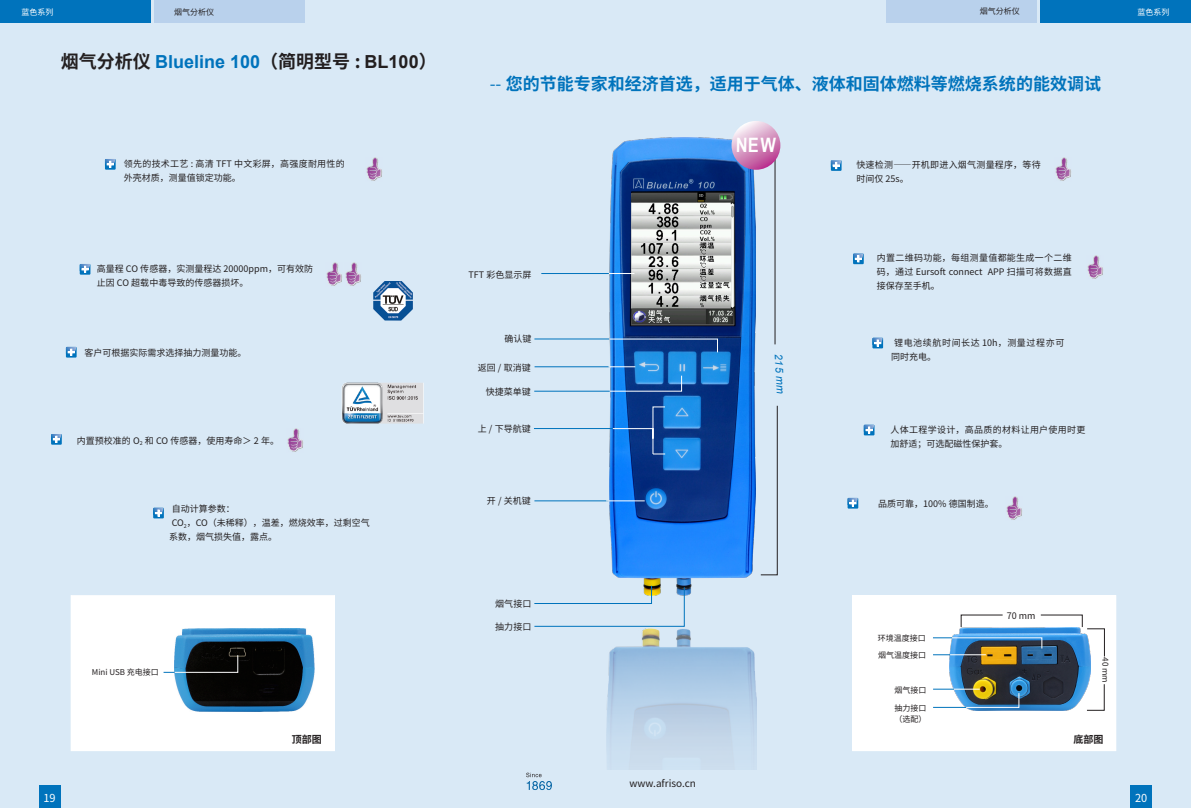
<style>
.page{position:relative;width:1191px;height:808px;background:#d9e9f6}
.page>*{position:absolute;margin:0;border:0;box-sizing:border-box;transform-origin:0 0}
.t1{font:700 19.9px "Arial Narrow";color:#fff}
.t2{font:700 18px "Noto Sans Hans";color:#231f20}
.t3{font:700 17px "Noto Sans Hans";color:#0073bc}
.t4{font:11px "Source Han Sans CN";color:#fff}
.t5{font:italic 10.7px "Arial";color:#0073bc}
.t6{font:10px "Source Han Sans CN";color:#231f20}
.t7{font:700 10px "Source Han Sans CN";color:#231f20}
.t8{font:9px/14px "Source Han Sans CN";color:#231f20;text-align:justify}
.t9{font:9px/14px "Source Han Sans CN";letter-spacing:.03em;color:#231f20}
.t10{font:9px/14px "Source Han Sans CN";letter-spacing:.035em;color:#231f20}
.t11{font:9px/14px "Source Han Sans CN";letter-spacing:.065em;color:#231f20}
.t12{font:8px/11px "Source Han Sans CN";color:#231f20}
.t13{font:8px "Source Han Sans CN";color:#fff}
.s1{font-family:"Arial";color:#0073bc}
.s2{font-family:"Arial"}
.s3{font-family:"Source Han Sans CN";font-weight:400}
</style>
<div class="page">
<div style="left:852px;top:596px;width:263px;height:155px;background:#fff"></div>
<img style="left:949px;top:657px;width:141px;height:54px">
<img style="left:609px;top:138px;width:147px;height:458px">
<svg style="left:933px;top:614px;width:172px;height:43px"></svg>
<hr style="left:950px;top:654px;width:36px;height:1px;background:#fff">
<svg style="left:933px;top:689px;width:86px;height:19px"></svg>
<hr style="left:933px;top:707px;width:33px;height:1px;background:#0073bc">
<svg style="left:1086px;top:684px;width:18px;height:27px"></svg>
<svg style="left:831px;top:160px;width:10px;height:11px"></svg>
<svg style="left:831px;top:160px;width:10px;height:9px"></svg>
<svg style="left:853px;top:253px;width:10px;height:11px"></svg>
<svg style="left:853px;top:253px;width:10px;height:9px"></svg>
<svg style="left:872px;top:338px;width:11px;height:10px"></svg>
<svg style="left:872px;top:338px;width:10px;height:8px"></svg>
<svg style="left:863px;top:425px;width:11px;height:10px"></svg>
<svg style="left:863px;top:425px;width:11px;height:8px"></svg>
<div style="left:847px;top:498px;width:11px;height:11px;background:#0073bc"></div>
<svg style="left:847px;top:498px;width:11px;height:9px"></svg>
<div style="left:1130px;top:785px;width:22px;height:23px;background:#0073bc"></div>
<svg style="left:526px;top:773px;width:26px;height:17px"></svg>
<img style="left:1054px;top:158px;width:17px;height:24px">
<img style="left:1086px;top:255px;width:17px;height:24px">
<img style="left:1005px;top:496px;width:17px;height:25px">
<img style="left:373px;top:281px;width:40px;height:40px">
<div style="left:758px;top:161px;width:17px;height:184px;background:#d9e9f6"></div>
<svg style="left:760px;top:405px;width:18px;height:170px;background:#cedde9"></svg>
<hr style="left:541px;top:273px;width:68px;height:1px;background:#0073bc">
<svg style="left:609px;top:273px;width:25px;height:1px"></svg>
<hr style="left:534px;top:339px;width:75px;height:1px;background:#0073bc">
<svg style="left:609px;top:338px;width:109px;height:15px;background:#1f529d"></svg>
<hr style="left:534px;top:366px;width:75px;height:1px;background:#0073bc">
<svg style="left:608px;top:366px;width:27px;height:1px"></svg>
<hr style="left:534px;top:391px;width:76px;height:1px;background:#0073bc">
<svg style="left:609px;top:375px;width:73px;height:17px"></svg>
<hr style="left:534px;top:428px;width:79px;height:1px;background:#0073bc">
<hr style="left:534px;top:501px;width:74px;height:1px;background:#0073bc">
<hr style="left:606px;top:501px;width:38px;height:1px;background:#fff">
<svg style="left:612px;top:406px;width:53px;height:49px;background:#1555ab"></svg>
<svg style="left:534px;top:585px;width:151px;height:42px;background:#cadeeb"></svg>
<img style="left:335px;top:373px;width:102px;height:54px">
<svg style="left:731px;top:121px;width:49px;height:49px;background:#d597c2"></svg>
<svg style="left:71px;top:595px;width:264px;height:156px"></svg>
<img style="left:175px;top:628px;width:140px;height:83px">
<svg style="left:163px;top:642px;width:104px;height:31px;background:#2f3b43"></svg>
<svg style="left:153px;top:508px;width:11px;height:10px"></svg>
<svg style="left:153px;top:508px;width:10px;height:8px"></svg>
<div style="left:51px;top:434px;width:11px;height:11px;background:#0073bc"></div>
<svg style="left:51px;top:434px;width:10px;height:9px"></svg>
<div style="left:66px;top:347px;width:11px;height:11px;background:#0073bc"></div>
<svg style="left:66px;top:347px;width:10px;height:9px"></svg>
<div style="left:80px;top:264px;width:10px;height:11px;background:#0073bc"></div>
<svg style="left:80px;top:264px;width:10px;height:9px"></svg>
<div style="left:105px;top:159px;width:11px;height:11px;background:#0073bc"></div>
<svg style="left:105px;top:159px;width:10px;height:9px"></svg>
<div style="left:40px;top:785px;width:21px;height:23px;background:#0073bc"></div>
<img style="left:366px;top:158px;width:17px;height:24px">
<img style="left:325px;top:262px;width:17px;height:25px">
<img style="left:345px;top:262px;width:17px;height:25px">
<img style="left:287px;top:428px;width:17px;height:24px">
<img style="left:607px;top:628px;width:149px;height:141px">
<div style="left:1040px;top:0;width:151px;height:23px;background:#0073bc"></div>
<div style="left:886px;top:0;width:151px;height:23px;background:#b9d1ec"></div>
<div style="left:154px;top:0;width:150px;height:23px;background:#b9d1ec"></div>
<div style="left:0;top:0;width:150px;height:23px;background:#0073bc"></div>
<p class="t13" style="left:21px;top:7px;width:33px">蓝色系列</p>
<p class="t12" style="left:174px;top:7px;width:41px">烟气分析仪</p>
<p class="t12" style="left:979px;top:6px;width:41px">烟气分析仪</p>
<p class="t13" style="left:1137px;top:7px;width:33px">蓝色系列</p>
<h2 class="t2" style="left:61px;top:52px;width:377px">烟⽓分析仪 <span class="s1">Blueline 100</span>（简明型号 : <span class="s2">BL100</span>）</h2>
<p class="t9" style="left:124px;top:157px;width:222px">领先的技术工艺 : 高清 TFT 中文彩屏，高强度耐用性的外壳材质，测量值锁定功能。</p>
<p class="t8" style="left:97px;top:262px;width:218px">高量程 CO 传感器，实测量程达 20000ppm，可有效防止因 CO 超载中毒导致的传感器损坏。</p>
<p class="t8" style="left:85px;top:346px;width:163px">客户可根据实际需求选择抽力测量功能。</p>
<p class="t8" style="left:77px;top:433px;width:204px">内置预校准的 O<sub>2</sub> 和 CO 传感器，使用寿命＞ 2 年。</p>
<p class="t8" style="left:172px;top:502px;width:64px">自动计算参数：</p>
<p class="t8" style="left:172px;top:516px;width:199px">CO<sub>2</sub>，CO（未稀释），温差，燃烧效率，过剩空气</p>
<p class="t8" style="left:169px;top:530px;width:109px">系数，烟气损失值，露点。</p>
<p class="t12" style="left:92px;top:667px;width:69px">Mini USB 充电接口</p>
<h3 class="t3" style="left:490px;top:74px;width:613px"><span class="s3">--</span> 您的节能专家和经济首选，适用于气体、液体和固体燃料等燃烧系统的能效调试</h3>
<p class="t8" style="left:468px;top:268px;width:64px">TFT 彩色显示屏</p>
<p class="t8" style="left:504px;top:332px;width:28px">确认键</p>
<p class="t8" style="left:478px;top:360px;width:55px">返回 / 取消键</p>
<p class="t8" style="left:486px;top:385px;width:46px">快捷菜单键</p>
<p class="t8" style="left:478px;top:422px;width:55px">上 / 下导航键</p>
<p class="t8" style="left:487px;top:494px;width:46px">开 / 关机键</p>
<p class="t8" style="left:495px;top:596px;width:37px">烟气接口</p>
<p class="t8" style="left:495px;top:620px;width:37px">抽力接口</p>
<h1 class="t1" style="left:736px;top:130px;width:41px">NEW</h1>
<p class="t5" style="left:785px;top:353px;width:42px;rotate:87deg">215 mm</p>
<p class="t9" style="left:856px;top:158px;width:186px">快速检测——开机即进入烟气测量程序，等待时间仅 25s。</p>
<p class="t8" style="left:877px;top:251px;width:196px">内置二维码功能，每组测量值都能生成一个二维码，通过 Eursoft connect APP 扫描可将数据直接保存至手机。</p>
<p class="t11" style="left:891px;top:336px;width:175px;text-indent:3px">锂电池续航时间长达 10h，测量过程亦可同时充电。</p>
<p class="t10" style="left:890px;top:422px;width:196px">人体工程学设计，高品质的材料让用户使用时更加舒适；可选配磁性保护套。</p>
<p class="t8" style="left:878px;top:497px;width:117px">品质可靠，100% 德国制造。</p>
<p class="t12" style="left:878px;top:633px;width:49px">环境温度接口</p>
<p class="t12" style="left:878px;top:650px;width:49px">烟气温度接口</p>
<p class="t12" style="left:894px;top:684px;width:33px">烟气接口</p>
<p class="t12" style="left:894px;top:703px;width:33px">抽力接口（选配）</p>
<p class="t8" style="left:1007px;top:608px;width:30px">70 mm</p>
<p class="t12" style="left:1110px;top:657px;width:27px;rotate:90deg">40 mm</p>
<p class="t7" style="left:292px;top:733px;width:31px">顶部图</p>
<p class="t7" style="left:1073px;top:733px;width:31px">底部图</p>
<p class="t4" style="left:44px;top:792px;width:14px">19</p>
<p class="t6" style="left:629px;top:777px;width:68px">www.afriso.cn</p>
<p class="t4" style="left:1135px;top:792px;width:14px">20</p>
</div>
